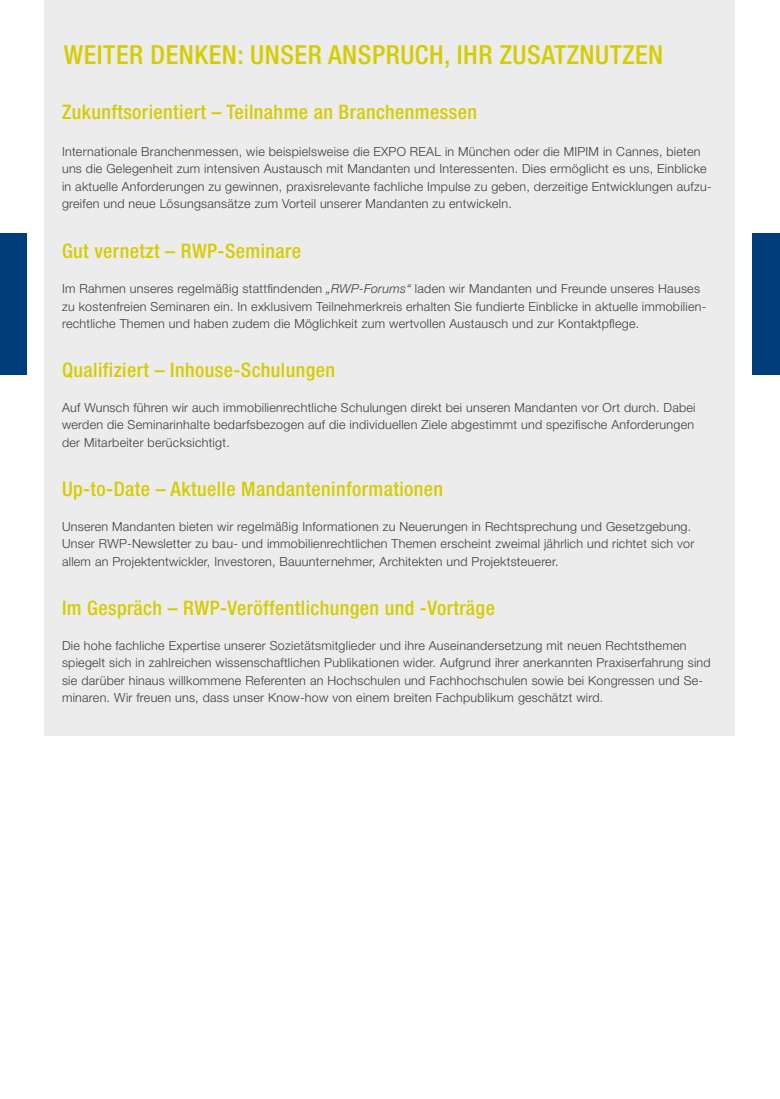
<style>
.page{position:relative;width:780px;height:1099px;background:#fff}
.page>*{position:absolute;margin:0;border:0;box-sizing:border-box;transform-origin:0 0}
.t1{font:500 condensed 26.25px "Helvetica Neue LT Pro";letter-spacing:.02em;color:#d5cc00}
.t2{font:500 condensed 20px "Helvetica Neue LT Pro";letter-spacing:.02em;color:#d5cc00}
.t3{font:300 12.5px/17.5px "Helvetica Neue LT Pro";letter-spacing:.02em;color:#3e3e40}
.s1{font-style:italic}
</style>
<div class="page">
<div style="left:752px;top:233px;width:28px;height:142px;background:#013d7a"></div>
<div style="left:0;top:233px;width:27px;height:142px;background:#013d7a"></div>
<div style="left:44px;top:0;width:691px;height:736px;background:#ececec"></div>
<h1 class="t1" style="left:64px;top:39px;width:601px">Weiter denken: Unser Anspruch, Ihr Zusatznutzen</h1>
<h2 class="t2" style="left:62px;top:100px;width:416px">Zukunftsorientiert – Teilnahme an Branchenmessen</h2>
<p class="t3" style="left:62px;top:142px;width:651px">Internationale Branchenmessen, wie beispielsweise die EXPO REAL in München oder die MIPIM in Cannes, bieten uns die Gelegenheit zum intensiven Austausch mit Mandanten und Interessenten. Dies ermöglicht es uns, Einblicke in aktuelle Anforderungen zu gewinnen, praxisrelevante fachliche Impulse zu geben, derzeitige Entwicklungen aufzu&shy;greifen und neue Lösungsansätze zum Vorteil unserer Mandanten zu entwickeln.</p>
<h2 class="t2" style="left:62px;top:239px;width:240px">Gut vernetzt – RWP-Seminare</h2>
<p class="t3" style="left:62px;top:279px;width:645px">Im Rahmen unseres regelmäßig stattfindenden <span class="s1">„RWP-Forums“</span> laden wir Mandanten und Freunde unseres Hauses zu kostenfreien Seminaren ein. In exklusivem Teilnehmerkreis erhalten Sie fundierte Einblicke in aktuelle immobilien&shy;rechtliche Themen und haben zudem die Möglichkeit zum wertvollen Austausch und zur Kontaktpflege.</p>
<h2 class="t2" style="left:62px;top:358px;width:274px">Qualifiziert – Inhouse-Schulungen</h2>
<p class="t3" style="left:62px;top:398px;width:635px;text-align:justify">Auf Wunsch führen wir auch immobilienrechtliche Schulungen direkt bei unseren Mandanten vor Ort durch. Dabei werden die Seminarinhalte bedarfsbezogen auf die individuellen Ziele abgestimmt und spezifische Anforderungen der Mitarbeiter berücksichtigt.</p>
<h2 class="t2" style="left:62px;top:476px;width:383px">Up-to-Date – Aktuelle Mandanteninformationen</h2>
<p class="t3" style="left:62px;top:517px;width:634px">Unseren Mandanten bieten wir regelmäßig Informationen zu Neuerungen in Rechtsprechung und Gesetzgebung.<br>Unser RWP-Newsletter zu bau- und immobilienrechtlichen Themen erscheint zweimal jährlich und richtet sich vor allem an Projektentwickler, Investoren, Bauunternehmer, Architekten und Projektsteuerer.</p>
<h2 class="t2" style="left:62px;top:595px;width:434px">Im Gespräch – RWP-Veröffentlichungen und -Vorträge</h2>
<p class="t3" style="left:62px;top:636px;width:650px">Die hohe fachliche Expertise unserer Sozietätsmitglieder und ihre Auseinandersetzung mit neuen Rechtsthemen spiegelt sich in zahlreichen wissenschaftlichen Publikationen wider. Aufgrund ihrer anerkannten Praxiserfahrung sind sie darüber hinaus willkommene Referenten an Hochschulen und Fachhochschulen sowie bei Kongressen und Se&shy;minaren. Wir freuen uns, dass unser Know-how von einem breiten Fachpublikum geschätzt wird.</p>
</div>
